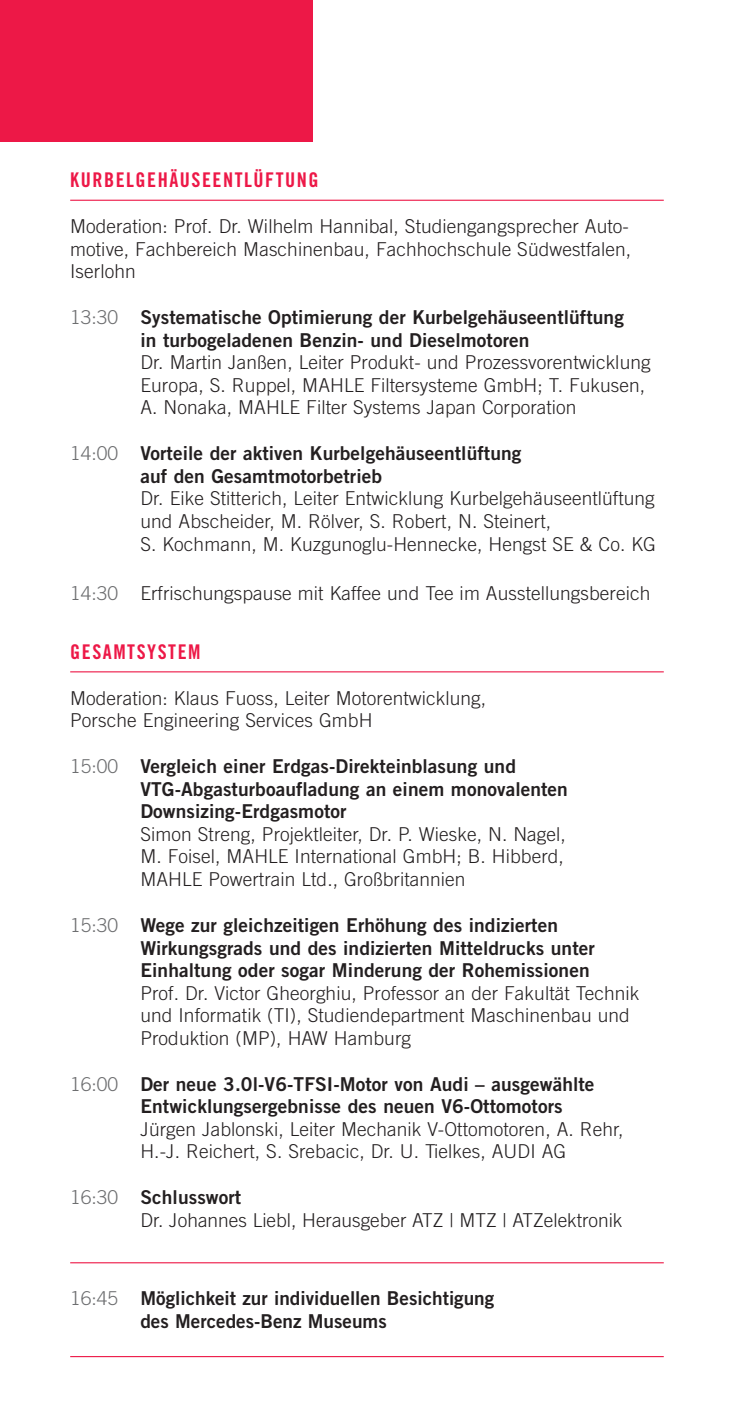
<style>
.page{position:relative;width:734px;height:1423px;background:#fff}
.page>*{position:absolute;margin:0;border:0;box-sizing:border-box;transform-origin:0 0}
.t1{font:20.25px "Trade Gothic LT Std Bd Cn 20";letter-spacing:.075em;color:#ed1847}
.t2{font:300 19.12px/22.5px "Trade Gothic LT Std";letter-spacing:.005em;color:#231f20}
.t3{font:19.12px/22.5px "Trade Gothic LT Std Bd 2";letter-spacing:.005em;color:#231f20}
.s1{font-family:"Trade Gothic LT Std";font-weight:300;color:#6d6e70}
.s2{color:#6d6e70}
</style>
<div class="page">
<div style="left:0;top:0;width:313px;height:142px;background:#ed1847"></div>
<hr style="left:70px;top:200px;width:593px;height:1px;background:#ed1847">
<hr style="left:70px;top:671px;width:593px;height:1px;background:#ed1847">
<hr style="left:70px;top:1262px;width:593px;height:1px;background:#ed1847">
<hr style="left:70px;top:1355px;width:593px;height:1px;background:#ed1847">
<p class="t1" style="left:70px;top:172px;width:250px">KURBELGEHÄUSEENTLÜFTUNG</p>
<p class="t2" style="left:70px;top:217px;width:562px;text-align:justify">Moderation: Prof. Dr. Wilhelm Hannibal, Studiengangsprecher Auto&shy;motive, Fachbereich Maschinenbau, Fachhochschule Südwestfalen, Iserlohn</p>
<p class="t3" style="left:140px;top:308px;width:485px;text-indent:-70px"><span class="s1">13:30</span> Systematische Optimierung der Kurbelgehäuseentlüftung in turbogeladenen Benzin- und Dieselmotoren</p>
<p class="t2" style="left:140px;top:353px;width:511px">Dr. Martin Janßen, Leiter Produkt- und Prozessvorentwicklung<br>Europa, S. Ruppel, MAHLE Filtersysteme GmbH; T. Fukusen,<br>A. Nonaka, MAHLE Filter Systems Japan Corporation</p>
<p class="t3" style="left:140px;top:445px;width:382px;text-indent:-70px"><span class="s1">14:00</span> Vorteile der aktiven Kurbelgehäuseentlüftung auf den Gesamtmotorbetrieb</p>
<p class="t2" style="left:140px;top:490px;width:517px">Dr. Eike Stitterich, Leiter Entwicklung Kurbelgehäuseentlüftung und Abscheider, M. Rölver, S. Robert, N. Steinert,<br>S. Kochmann, M. Kuzgunoglu-Hennecke, Hengst SE &amp; Co. KG</p>
<p class="t2" style="left:70px;top:584px;width:581px"><span class="s2">14:30</span> Erfrischungspause mit Kaffee und Tee im Ausstellungsbereich</p>
<p class="t1" style="left:70px;top:644px;width:132px">GESAMTSYSTEM</p>
<p class="t2" style="left:70px;top:689px;width:417px">Moderation: Klaus Fuoss, Leiter Motorentwicklung,<br>Porsche Engineering Services GmbH</p>
<p class="t3" style="left:140px;top:757px;width:429px;text-indent:-70px"><span class="s1">15:00</span> Vergleich einer Erdgas-Direkteinblasung und<br>VTG-Abgasturboaufladung an einem monovalenten<br>Downsizing-Erdgasmotor</p>
<p class="t2" style="left:140px;top:825px;width:427px;text-align:justify">Simon Streng, Projektleiter, Dr. P. Wieske, N. Nagel, M. Foisel, MAHLE International GmbH; B. Hibberd, MAHLE Powertrain Ltd., Großbritannien</p>
<p class="t3" style="left:140px;top:916px;width:456px;text-indent:-70px"><span class="s1">15:30</span> Wege zur gleichzeitigen Erhöhung des indizierten<br>Wirkungsgrads und des indizierten Mitteldrucks unter<br>Einhaltung oder sogar Minderung der Rohemissionen</p>
<p class="t2" style="left:140px;top:983px;width:500px">Prof. Dr. Victor Gheorghiu, Professor an der Fakultät Technik und Informatik (TI), Studiendepartment Maschinenbau und<br>Produktion (MP), HAW Hamburg</p>
<p class="t3" style="left:140px;top:1075px;width:455px;text-indent:-70px"><span class="s1">16:00</span> Der neue 3.0l-V6-TFSI-Motor von Audi – ausgewählte<br>Entwicklungsergebnisse des neuen V6-Ottomotors</p>
<p class="t2" style="left:140px;top:1120px;width:484px">Jürgen Jablonski, Leiter Mechanik V-Ottomotoren, A. Rehr,<br>H.-J. Reichert, S. Srebacic, Dr. U. Tielkes, AUDI AG</p>
<p class="t3" style="left:70px;top:1188px;width:172px"><span class="s1">16:30</span> Schlusswort</p>
<p class="t2" style="left:140px;top:1211px;width:483px">Dr. Johannes Liebl, Herausgeber ATZ | MTZ | ATZelektronik</p>
<p class="t3" style="left:140px;top:1289px;width:355px;text-indent:-70px"><span class="s1">16:45</span> Möglichkeit zur individuellen Besichtigung des Mercedes-Benz Museums</p>
</div>
